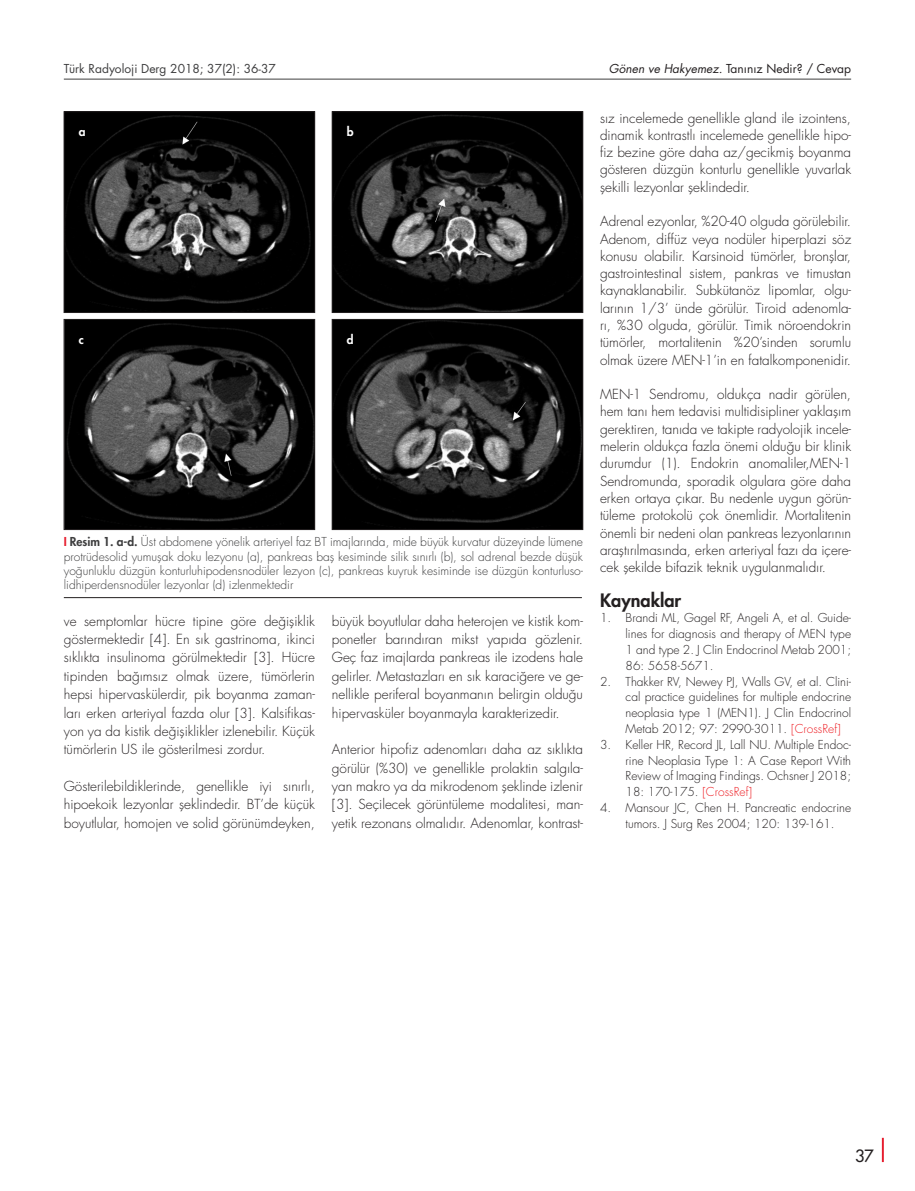
<style>
.page{position:relative;width:915px;height:1191px;background:#fff}
.page>*{position:absolute;margin:0;border:0;box-sizing:border-box;transform-origin:0 0}
.t1{font:800 18px "Futura Std";color:#231f20}
.t2{font:500 16.5px "Futura Std";color:#231f20}
.t3{font:300 13.5px/17.2px "Futura Std";color:#231f20;text-align:justify}
.t4{font:300 12px/15.8px "Futura Std";color:#231f20;text-align:justify}
.t5{font:300 12px/14.4px "Futura Std";color:#3e3e3f;text-align:justify}
.t6{font:12px "Futura Std";color:#231f20}
.t7{font:12px "Futura Std";color:#3e3e3f}
.t8{font:800 12px "Futura Std";color:#fff}
.s1{font-style:italic}
.s2{font-weight:800;color:#e61d2e}
.s3{font-weight:800}
.s4{color:#ee1d23}
</style>
<div class="page">
<hr style="left:881px;top:1137px;width:2px;height:25px;background:#e61d2e">
<hr style="left:64px;top:79px;width:786px;height:1px;background:#3e3e3f">
<img style="left:66px;top:321px;width:247px;height:207px">
<div style="left:64px;top:319px;width:251px;height:211px;border:1px solid #231f20"></div>
<img style="left:66px;top:113px;width:247px;height:198px">
<div style="left:64px;top:111px;width:251px;height:202px;border:1px solid #231f20"></div>
<hr style="left:64px;top:597px;width:517px;height:1px;background:#231f20">
<img style="left:334px;top:321px;width:247px;height:207px">
<div style="left:332px;top:319px;width:251px;height:211px;border:1px solid #231f20"></div>
<img style="left:334px;top:113px;width:247px;height:198px">
<div style="left:332px;top:111px;width:251px;height:202px;border:1px solid #231f20"></div>
<p class="t7" style="left:64px;top:60px;width:213px">Türk Radyoloji Derg 2018; 37(2): 36-37</p>
<p class="t6" style="left:608px;top:60px;width:243px"><span class="s1">Gönen ve Hakyemez.</span> Tanınız Nedir? / Cevap</p>
<p class="t8" style="left:79px;top:124px;width:8px">a</p>
<p class="t8" style="left:79px;top:331px;width:7px">c</p>
<p class="t8" style="left:347px;top:124px;width:8px">b</p>
<p class="t8" style="left:347px;top:331px;width:8px">d</p>
<p class="t5" style="left:64px;top:535px;width:520px"><span class="s2">I</span> <span class="s3">Resim 1. a-d.</span> Üst abdomene yönelik arteriyel faz BT imajlarında, mide büyük kurvatur düzeyinde lümene protrüdesolid yumuşak doku lezyonu (a), pankreas baş kesiminde silik sınırlı (b), sol adrenal bezde düşük yoğunluklu düzgün konturluhipodensnodüler lezyon (c), pankreas kuyruk kesiminde ise düzgün konturluso&shy;lidhiperdensnodüler lezyonlar (d) izlenmektedir</p>
<p class="t3" style="left:64px;top:612px;width:252px;line-height:18.3px">ve semptomlar hücre tipine göre değişiklik göstermektedir [4]. En sık gastrinoma, ikinci sıklıkta insulinoma görülmektedir [3]. Hücre tipinden bağımsız olmak üzere, tümörlerin hepsi hipervaskülerdir, pik boyanma zaman&shy;ları erken arteriyal fazda olur [3]. Kalsifikas&shy;yon ya da kistik değişiklikler izlenebilir. Küçük tümörlerin US ile gösterilmesi zordur.</p>
<p class="t3" style="left:64px;top:777px;width:252px;line-height:18.3px">Gösterilebildiklerinde, genellikle iyi sınırlı, hipoekoik lezyonlar şeklindedir. BT’de küçük boyutlular, homojen ve solid görünümdeyken,</p>
<p class="t3" style="left:332px;top:612px;width:252px;line-height:18.3px">büyük boyutlular daha heterojen ve kistik kom&shy;ponetler barındıran mikst yapıda gözlenir.<br>Geç faz imajlarda pankreas ile izodens hale gelirler. Metastazları en sık karaciğere ve ge&shy;nellikle periferal boyanmanın belirgin olduğu hipervasküler boyanmayla karakterizedir.</p>
<p class="t3" style="left:332px;top:740px;width:252px;line-height:18.3px">Anterior hipofiz adenomları daha az sıklıkta görülür (%30) ve genellikle prolaktin salgıla&shy;yan makro ya da mikrodenom şeklinde izlenir [3]. Seçilecek görüntüleme modalitesi, man&shy;yetik rezonans olmalıdır. Adenomlar, kontrast-</p>
<p class="t3" style="left:600px;top:109px;width:252px">sız incelemede genellikle gland ile izointens, dinamik kontrastlı incelemede genellikle hipo&shy;fiz bezine göre daha az/gecikmiş boyanma gösteren düzgün konturlu genellikle yuvarlak şekilli lezyonlar şeklindedir.</p>
<p class="t3" style="left:600px;top:213px;width:252px">Adrenal ezyonlar, %20-40 olguda görülebilir.<br>Adenom, diffüz veya nodüler hiperplazi söz konusu olabilir. Karsinoid tümörler, bronşlar, gastrointestinal sistem, pankras ve timustan kaynaklanabilir. Subkütanöz lipomlar, olgu&shy;larının 1/3’ ünde görülür. Tiroid adenomla&shy;rı, %30 olguda, görülür. Timik nöroendokrin tümörler, mortalitenin %20’sinden sorumlu olmak üzere MEN-1’in en fatalkomponenidir.</p>
<p class="t3" style="left:600px;top:386px;width:252px">MEN-1 Sendromu, oldukça nadir görülen, hem tanı hem tedavisi multidisipliner yaklaşım gerektiren, tanıda ve takipte radyolojik incele&shy;melerin oldukça fazla önemi olduğu bir klinik durumdur (1). Endokrin anomaliler,MEN-1<br>Sendromunda, sporadik olgulara göre daha erken ortaya çıkar. Bu nedenle uygun görün&shy;tüleme protokolü çok önemlidir. Mortalitenin önemli bir nedeni olan pankreas lezyonlarının araştırılmasında, erken arteriyal fazı da içere&shy;cek şekilde bifazik teknik uygulanmalıdır.</p>
<p class="t1" style="left:600px;top:588px;width:83px">Kaynaklar</p>
<p class="t4" style="left:625px;top:610px;width:227px;text-indent:-26px">1. Brandi ML, Gagel RF, Angeli A, et al. Guide&shy;lines for diagnosis and therapy of MEN type 1 and type 2. J Clin Endocrinol Metab 2001; 86: 5658-5671.</p>
<p class="t4" style="left:625px;top:673px;width:227px;text-indent:-26px">2. Thakker RV, Newey PJ, Walls GV, et al. Clini&shy;cal practice guidelines for multiple endocrine neoplasia type 1 (MEN1). J Clin Endocrinol Metab 2012; 97: 2990-3011. <span class="s4">[CrossRef]</span></p>
<p class="t4" style="left:625px;top:737px;width:227px;text-indent:-26px">3. Keller HR, Record JL, Lall NU. Multiple Endoc&shy;rine Neoplasia Type 1: A Case Report With Review of Imaging Findings. Ochsner J 2018; 18: 170-175. <span class="s4">[CrossRef]</span></p>
<p class="t4" style="left:625px;top:800px;width:227px;text-indent:-26px">4. Mansour JC, Chen H. Pancreatic endocrine tumors. J Surg Res 2004; 120: 139-161.</p>
<p class="t2" style="left:855px;top:1145px;width:20px">37</p>
</div>
